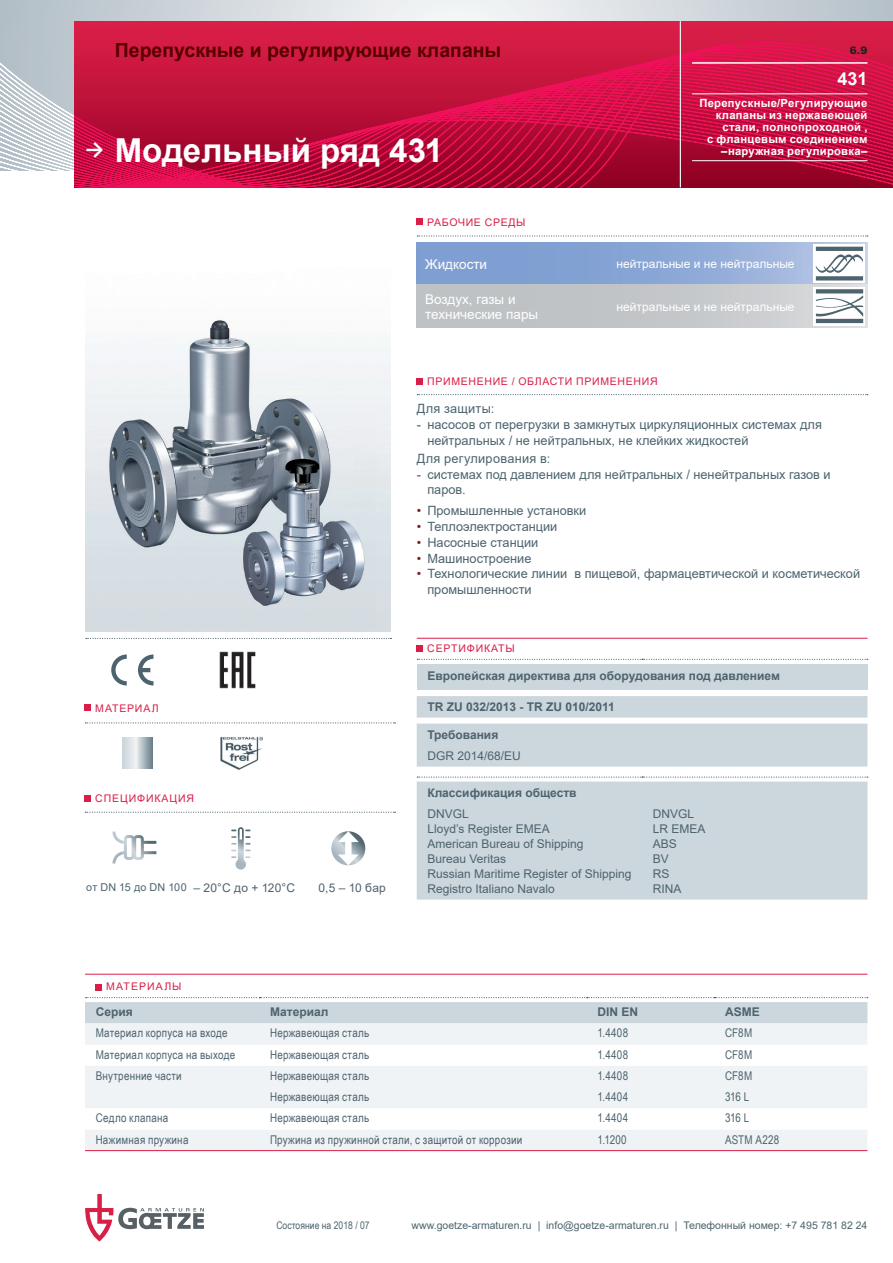
<style>
.page{position:relative;width:893px;height:1263px;background:#fff}
.page>*{position:absolute;margin:0;border:0;box-sizing:border-box;transform-origin:0 0}
.t1{font:700 33px "Arial";color:#fff}
.t2{font:700 19.5px "Arial";color:#590000}
.t3{font:700 18px "Arial";color:#fff}
.t4{font:13.5px/15px "Arial";color:#fff}
.t5{font:12.75px/15.8px "Arial";color:#4d636e}
.t6{font:12.75px "Arial";letter-spacing:.025em;color:#4d636e}
.t7{font:12px "Arial Narrow";letter-spacing:.02em;color:#4d636e}
.t8{font:12px/15px "Arial";color:#4d636e}
.t9{font:700 12px "Arial";color:#4d636e}
.t10{font:12px "Arial";color:#fff}
.t11{font:700 11.25px/12px "Arial";letter-spacing:.025em;color:#fff;text-align:right}
.t12{font:10.8px "Arial";letter-spacing:.025em;color:#4d636e}
.t13{font:10.5px "Arial";letter-spacing:.08em;color:#d91e47}
.t14{font:10.5px "Arial";color:#4d636e}
.t15{font:10.5px "Arial Narrow";color:#4d636e}
.t16{font:900 10.5px "Univers";color:#231f20}
.s1{font-size:12px}
.s2{color:#831927}
</style>
<div class="page">
<svg style="left:74px;top:0;width:819px;height:21px;background:#d7dde1"></svg>
<svg style="left:0;top:0;width:74px;height:170px;background:#c4cdd4"></svg>
<svg style="left:74px;top:21px;width:819px;height:166px;background:#c4103e"></svg>
<hr style="left:680px;top:21px;width:1px;height:166px;background:#eff3f5">
<svg style="left:417px;top:235px;width:451px;height:2px"></svg>
<svg style="left:417px;top:242px;width:450px;height:43px;background:#8da8d5"></svg>
<div style="left:417px;top:285px;width:450px;height:42px;background:linear-gradient(to right,#b0b5b9,#e5e6e7)"></div>
<svg style="left:85px;top:722px;width:311px;height:1px"></svg>
<svg style="left:85px;top:812px;width:311px;height:1px"></svg>
<svg style="left:85px;top:1194px;width:119px;height:47px"></svg>
<svg style="left:122px;top:737px;width:31px;height:31px"></svg>
<img style="left:220px;top:737px;width:43px;height:32px">
<svg style="left:138px;top:654px;width:15px;height:31px"></svg>
<svg style="left:111px;top:654px;width:16px;height:31px"></svg>
<img style="left:219px;top:651px;width:37px;height:38px">
<img style="left:85px;top:320px;width:306px;height:311px">
<svg style="left:86px;top:638px;width:305px;height:1px"></svg>
<svg style="left:813px;top:244px;width:52px;height:39px"></svg>
<svg style="left:816px;top:247px;width:47px;height:33px"></svg>
<svg style="left:813px;top:287px;width:52px;height:38px"></svg>
<svg style="left:816px;top:289px;width:47px;height:34px"></svg>
<svg style="left:331px;top:831px;width:34px;height:34px"></svg>
<svg style="left:231px;top:827px;width:20px;height:42px"></svg>
<svg style="left:112px;top:831px;width:44px;height:32px"></svg>
<hr style="left:692px;top:62px;width:175px;height:2px;background:#fff">
<hr style="left:692px;top:93px;width:175px;height:1px;background:#fff">
<hr style="left:692px;top:160px;width:175px;height:1px;background:#fff">
<svg style="left:85px;top:705px;width:6px;height:6px"></svg>
<svg style="left:85px;top:795px;width:6px;height:6px"></svg>
<div style="left:417px;top:218px;width:6px;height:7px;background:#d91e47"></div>
<svg style="left:417px;top:378px;width:6px;height:6px"></svg>
<svg style="left:417px;top:394px;width:451px;height:1px"></svg>
<hr style="left:85px;top:974px;width:782px;height:1px;background:#d91e47">
<svg style="left:96px;top:984px;width:6px;height:6px"></svg>
<svg style="left:85px;top:1023px;width:782px;height:64px;fill:#eff3f5"></svg>
<div style="left:85px;top:1087px;width:782px;height:63px;background:#eff3f5"></div>
<svg style="left:85px;top:1108px;width:782px;height:22px"></svg>
<svg style="left:85px;top:997px;width:783px;height:26px"></svg>
<hr style="left:85px;top:1150px;width:782px;height:1px;background:#d91e47">
<hr style="left:417px;top:638px;width:450px;height:1px;background:#d91e47">
<svg style="left:417px;top:645px;width:6px;height:6px"></svg>
<div style="left:417px;top:664px;width:450px;height:26px;background:#ccd6dd"></div>
<svg style="left:417px;top:659px;width:451px;height:1px"></svg>
<div style="left:417px;top:696px;width:450px;height:22px;background:#ccd6dd"></div>
<div style="left:417px;top:724px;width:450px;height:43px;background:#ccd6dd"></div>
<div style="left:417px;top:782px;width:450px;height:117px;background:#ccd6dd"></div>
<svg style="left:417px;top:776px;width:451px;height:2px"></svg>
<h2 class="t2" style="left:115px;top:36px;width:388px">Перепускные и регулирующие клапаны</h2>
<h1 class="t1" style="left:85px;top:127px;width:360px"><sup>→</sup> Модельный ряд 431</h1>
<p class="t16" style="left:850px;top:44px;width:19px">6.9</p>
<h3 class="t3" style="left:837px;top:66px;width:32px">431</h3>
<p class="t11" style="left:699px;top:97px;width:170px">Перепускные/Pегулирующие клапаны из нержавеющей стали, полнопроходной ,<br>с фланцевым соединением –наружная регулировка–</p>
<p class="t13" style="left:427px;top:215px;width:100px">РАБОЧИЕ СРЕДЫ</p>
<p class="t4" style="left:425px;top:256px;width:63px">Жидкости</p>
<p class="t10" style="left:617px;top:256px;width:180px">нейтральные и не нейтральные</p>
<p class="t4" style="left:425px;top:291px;width:115px">Воздух, газы и технические пары</p>
<p class="t10" style="left:617px;top:298px;width:180px">нейтральные и не нейтральные</p>
<p class="t13" style="left:427px;top:374px;width:9px">ПРИ</p>
<p class="t13" style="left:451px;top:374px;width:134px">МЕНЕНИЕ / ОБЛАСТИ ПРИ</p>
<p class="t13" style="left:600px;top:374px;width:50px">МЕНЕНИЯ</p>
<p class="t13" style="left:95px;top:701px;width:65px">Материал</p>
<p class="t13" style="left:95px;top:791px;width:100px">Спецификация</p>
<p class="t12" style="left:86px;top:880px;width:210px">от DN 15 до DN 100 <span class="s1">– 20°C до + 120°C</span></p>
<p class="t8" style="left:319px;top:880px;width:69px">0,5 – 10 бар</p>
<p class="t5" style="left:417px;top:401px;width:79px">Для защиты:</p>
<p class="t5" style="left:427px;top:417px;width:396px;text-indent:-11px">- насосов от перегрузки в замкнутых циркуляционных системах для нейтральных / не нейтральных, не клейких жидкостей</p>
<p class="t6" style="left:417px;top:449px;width:135px">Для регулирования в:</p>
<p class="t5" style="left:427px;top:466px;width:405px;text-indent:-11px">- системах под давлением для нейтральных / ненейтральных газов и паров.</p>
<p class="t5" style="left:417px;top:503px;width:171px"><span class="s2">•</span> П ромышленные установки</p>
<p class="t5" style="left:417px;top:519px;width:142px"><span class="s2">•</span> Теплоэлектростанции</p>
<p class="t5" style="left:417px;top:534px;width:123px"><span class="s2">•</span> Насосные станции</p>
<p class="t5" style="left:417px;top:550px;width:116px"><span class="s2">•</span> Машиностроение</p>
<p class="t5" style="left:427px;top:566px;width:434px;text-indent:-11px"><span class="s2">•</span> Технологические линии в пищевой, фармацевтической и косметической промышленности</p>
<p class="t13" style="left:427px;top:641px;width:18px">СЕРТИФИКАТ</p>
<p class="t13" style="left:505px;top:641px;width:11px">Ы</p>
<p class="t9" style="left:427px;top:667px;width:354px">Европейская директива для оборудования под давлением</p>
<p class="t9" style="left:427px;top:698px;width:189px">TR ZU 032/2013 - TR ZU 010/2011</p>
<p class="t9" style="left:427px;top:726px;width:72px">Требования</p>
<p class="t8" style="left:427px;top:748px;width:95px">DGR 2014/68/EU</p>
<p class="t9" style="left:427px;top:784px;width:151px">Классификация обществ</p>
<p class="t8" style="left:427px;top:806px;width:206px">DNVGL<br>Lloyd’s Register EMEA<br>American Bureau of Shipping<br>Bureau Veritas<br>Russian Maritime Register of Shipping<br>Registro Italiano Navalo</p>
<p class="t8" style="left:653px;top:806px;width:54px">DNVGL<br>LR EMEA<br>ABS<br>BV<br>RS<br>RINA</p>
<p class="t13" style="left:106px;top:979px;width:19px">МАТЕРИАЛ</p>
<p class="t13" style="left:172px;top:979px;width:11px">Ы</p>
<p class="t9" style="left:96px;top:1003px;width:39px">Серия</p>
<p class="t9" style="left:270px;top:1003px;width:60px">Материал</p>
<p class="t9" style="left:597px;top:1003px;width:42px">DIN EN</p>
<p class="t9" style="left:725px;top:1003px;width:36px">ASME</p>
<p class="t7" style="left:96px;top:1024px;width:133px">Материал корпуса на входе</p>
<p class="t7" style="left:270px;top:1024px;width:101px">Нержавеющая сталь</p>
<p class="t7" style="left:597px;top:1024px;width:32px">1.4408</p>
<p class="t7" style="left:725px;top:1024px;width:29px">CF8M</p>
<p class="t7" style="left:96px;top:1045px;width:141px">Материал корпуса на выходе</p>
<p class="t7" style="left:270px;top:1045px;width:101px">Нержавеющая сталь</p>
<p class="t7" style="left:597px;top:1045px;width:32px">1.4408</p>
<p class="t7" style="left:725px;top:1045px;width:29px">CF8M</p>
<p class="t7" style="left:96px;top:1067px;width:87px">Внутренние части</p>
<p class="t7" style="left:270px;top:1067px;width:101px">Нержавеющая сталь</p>
<p class="t7" style="left:597px;top:1067px;width:32px">1.4408</p>
<p class="t7" style="left:725px;top:1067px;width:29px">CF8M</p>
<p class="t7" style="left:270px;top:1088px;width:101px">Нержавеющая сталь</p>
<p class="t7" style="left:597px;top:1088px;width:32px">1.4404</p>
<p class="t7" style="left:725px;top:1088px;width:26px">316 L</p>
<p class="t7" style="left:96px;top:1109px;width:74px">Седло клапана</p>
<p class="t7" style="left:270px;top:1109px;width:101px">Нержавеющая сталь</p>
<p class="t7" style="left:597px;top:1109px;width:32px">1.4404</p>
<p class="t7" style="left:725px;top:1109px;width:26px">316 L</p>
<p class="t7" style="left:96px;top:1131px;width:94px">Нажимная пружина</p>
<p class="t7" style="left:270px;top:1131px;width:254px">Пружина из пружинной стали, с защитой от коррозии</p>
<p class="t7" style="left:597px;top:1131px;width:31px">1.1200</p>
<p class="t7" style="left:725px;top:1131px;width:56px">ASTM A228</p>
<p class="t15" style="left:276px;top:1217px;width:95px">Состояние на 2018 / 07</p>
<p class="t14" style="left:412px;top:1218px;width:457px">www.goetze-armaturen.ru | info@goetze-armaturen.ru | Телефонный номер: +7 495 781 82 24</p>
</div>
